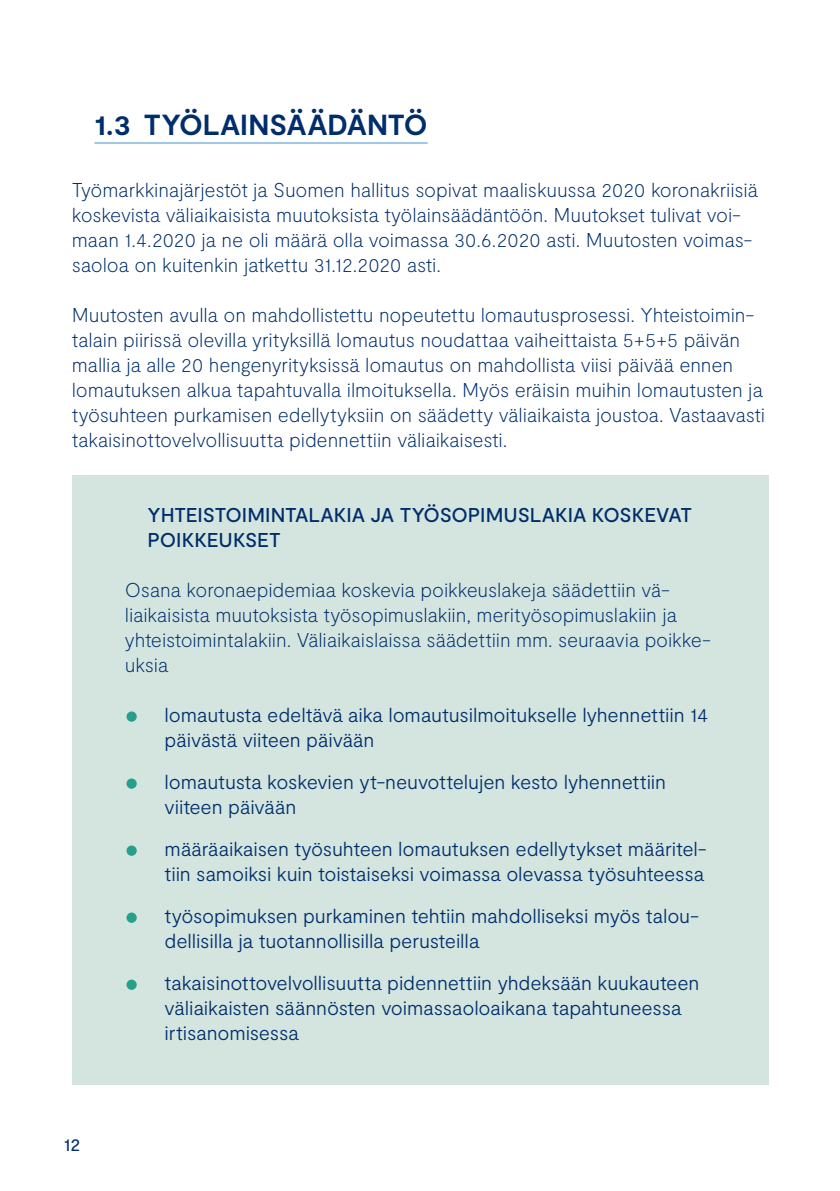
<style>
.page{position:relative;width:840px;height:1191px;background:#fff}
.page>*{position:absolute;margin:0;border:0;box-sizing:border-box;transform-origin:0 0}
.Väliotsikko{font:700 29px "Moderat";letter-spacing:-.005em;color:#002e6b}
.Leipis{font:100 20px/25px "Moderat";letter-spacing:-.01em;color:#002e6b}
.t1{font:300 20px/25px "Moderat";letter-spacing:-.005em;color:#002e6b}
.Otsikko{font:500 20px/25px "Moderat";letter-spacing:-.005em;color:#002e6b}
.t2{font:18px "Moderat";color:#002e6b}
.s1{font-weight:900;font-size:60px;color:#26a08a}
</style>
<div class="page">
<hr style="left:94px;top:142px;width:333px;height:2px;background:#9dc8eb">
<div style="left:72px;top:475px;width:696px;height:609px;background:#d4e5e0"></div>
<p class="Väliotsikko" style="left:94px;top:108px;width:334px">1.3 TYÖLAINSÄÄDÄNTÖ</p>
<p class="Leipis" style="left:72px;top:178px;width:687px">Työmarkkinajärjestöt ja Suomen hallitus sopivat maaliskuussa 2020 koronakriisiä koskevista väliaikaisista muutoksista työlainsäädäntöön. Muutokset tulivat voi&shy;maan 1.4.2020 ja ne oli määrä olla voimassa 30.6.2020 asti. Muutosten voimas&shy;saoloa on kuitenkin jatkettu 31.12.2020 asti.</p>
<p class="Leipis" style="left:72px;top:303px;width:694px">Muutosten avulla on mahdollistettu nopeutettu lomautusprosessi. Yhteistoimin&shy;talain piirissä olevilla yrityksillä lomautus noudattaa vaiheittaista 5+5+5 päivän mallia ja alle 20 hengenyrityksissä lomautus on mahdollista viisi päivää ennen lomautuksen alkua tapahtuvalla ilmoituksella. Myös eräisin muihin lomautusten ja työsuhteen purkamisen edellytyksiin on säädetty väliaikaista joustoa. Vastaavasti takaisinottovelvollisuutta pidennettiin väliaikaisesti.</p>
<p class="t2" style="left:64px;top:1134px;width:18px">12</p>
<p class="Otsikko" style="left:147px;top:503px;width:545px">YHTEISTOIMINTALAKIA JA TYÖSOPIMUSLAKIA KOSKEVAT<br>POIKKEUKSET</p>
<p class="Leipis" style="left:125px;top:578px;width:587px">Osana koronaepidemiaa koskevia poikkeuslakeja säädettiin vä&shy;liaikaisista muutoksista työsopimuslakiin, merityösopimuslakiin ja yhteistoimintalakiin. Väliaikaislaissa säädettiin mm. seuraavia poikke&shy;uksia</p>
<p class="t1" style="left:164px;top:703px;width:545px;text-indent:-40px"><span class="s1">•</span> lomautusta edeltävä aika lomautusilmoitukselle lyhennettiin 14 päivästä viiteen päivään</p>
<p class="t1" style="left:164px;top:770px;width:503px;text-indent:-40px"><span class="s1">•</span> lomautusta koskevien yt-neuvottelujen kesto lyhennettiin viiteen päivään</p>
<p class="t1" style="left:125px;top:837px;width:583px;text-align:right"><span class="s1">•</span> määräaikaisen työsuhteen lomautuksen edellytykset määritel&shy;tiin samoiksi kuin toistaiseksi voimassa olevassa työsuhteessa</p>
<p class="t1" style="left:164px;top:904px;width:535px;text-indent:-40px"><span class="s1">•</span> työsopimuksen purkaminen tehtiin mahdolliseksi myös talou&shy;dellisilla ja tuotannollisilla perusteilla</p>
<p class="t1" style="left:164px;top:971px;width:536px;text-indent:-40px"><span class="s1">•</span> takaisinottovelvollisuutta pidennettiin yhdeksään kuukauteen väliaikaisten säännösten voimassaoloaikana tapahtuneessa irtisanomisessa</p>
</div>
